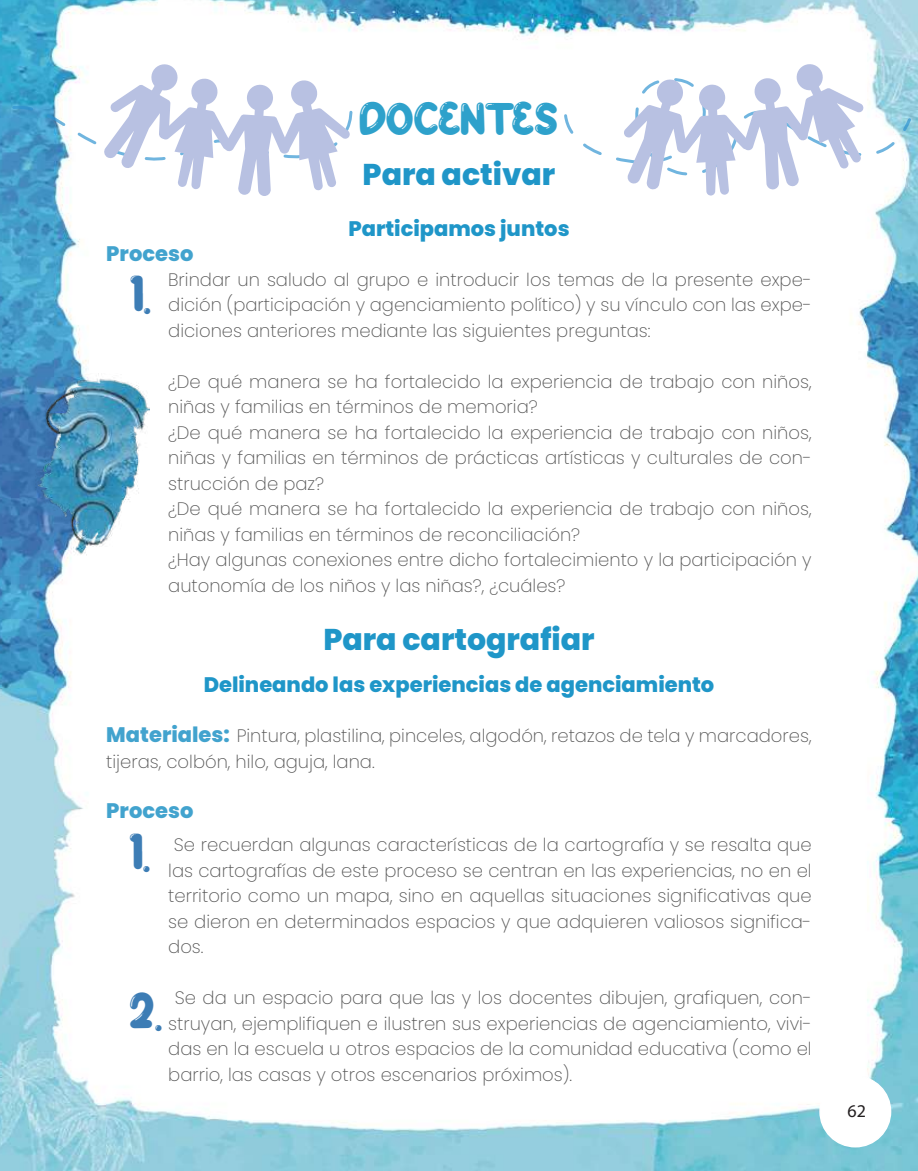
<style>
.page{position:relative;width:918px;height:1171px;background:#fff}
.page>*{position:absolute;margin:0;border:0;box-sizing:border-box;transform-origin:0 0}
.t1{font:34.95px "BALLOONDREAMS";color:#3d7db5}
.t2{font:31.5px "BALLOONDREAMS";color:#2ea1cb}
.t3{font:800 30px "Poppins";color:#1f96c8}
.t4{font:800 21px "Poppins";color:#1f96c8}
.t5{font:800 21px "Poppins";color:#42a3ce}
.t6{font:200 18px/25.5px "Poppins";color:#565656;text-align:justify}
.t7{font:18px "Myriad Pro";color:#231f20}
.s1{font-weight:800;font-size:21px;color:#42a3ce}
</style>
<div class="page">
<img style="left:0;top:0;width:918px;height:1171px">
<img style="left:35px;top:374px;width:114px;height:187px">
<svg style="left:0;top:62px;width:352px;height:134px"></svg>
<svg style="left:564px;top:62px;width:347px;height:134px"></svg>
<div style="left:820px;top:1076px;width:71px;height:71px;background:#fff;border-radius:50%"></div>
<div style="left:819px;top:1075px;width:72px;height:72px;border:2px solid #fff;border-radius:50%"></div>
<p class="t5" style="left:106px;top:242px;width:89px">Proceso</p>
<h2 class="t2" style="left:360px;top:99px;width:200px">DOCENTES</h2>
<h3 class="t3" style="left:363px;top:158px;width:194px">Para activar</h3>
<p class="t4" style="left:348px;top:216px;width:223px">Participamos juntos</p>
<h1 class="t1" style="left:131px;top:272px;width:22px">1.</h1>
<p class="t6" style="left:168px;top:267px;width:645px">Brindar un saludo al grupo e introducir los temas de la presente expe&shy;dición (participación y agenciamiento político) y su vínculo con las expe&shy;diciones anteriores mediante las siguientes preguntas:</p>
<p class="t6" style="left:168px;top:369px;width:645px;text-align:left">¿De qué manera se ha fortalecido la experiencia de trabajo con niños, niñas y familias en términos de memoria?<br>¿De qué manera se ha fortalecido la experiencia de trabajo con niños, niñas y familias en términos de prácticas artísticas y culturales de con&shy;strucción de paz?<br>¿De qué manera se ha fortalecido la experiencia de trabajo con niños, niñas y familias en términos de reconciliación?<br>¿Hay algunas conexiones entre dicho fortalecimiento y la participación y autonomía de los niños y las niñas?, ¿cuáles?</p>
<h3 class="t3" style="left:323px;top:622px;width:273px">Para cartografiar</h3>
<p class="t4" style="left:204px;top:672px;width:512px">Delineando las experiencias de agenciamiento</p>
<p class="t6" style="left:106px;top:723px;width:707px"><span class="s1">Materiales:</span> Pintura, plastilina, pinceles, algodón, retazos de tela y marcadores, tijeras, colbón, hilo, aguja, lana.</p>
<p class="t5" style="left:106px;top:799px;width:89px">Proceso</p>
<h1 class="t1" style="left:130px;top:830px;width:22px">1.</h1>
<p class="t6" style="left:168px;top:832px;width:645px;text-indent:6px">Se recuerdan algunas características de la cartografía y se resalta que las cartografías de este proceso se centran en las experiencias, no en el territorio como un mapa, sino en aquellas situaciones significativas que se dieron en determinados espacios y que adquieren valiosos significa&shy;dos.</p>
<p class="t6" style="left:168px;top:985px;width:645px;text-indent:7px">Se da un espacio para que las y los docentes dibujen, grafiquen, con&shy;struyan, ejemplifiquen e ilustren sus experiencias de agenciamiento, vivi&shy;das en la escuela u otros espacios de la comunidad educativa (como el barrio, las casas y otros escenarios próximos).</p>
<h1 class="t1" style="left:130px;top:989px;width:34px">2.</h1>
<p class="t7" style="left:848px;top:1100px;width:20px">62</p>
</div>
